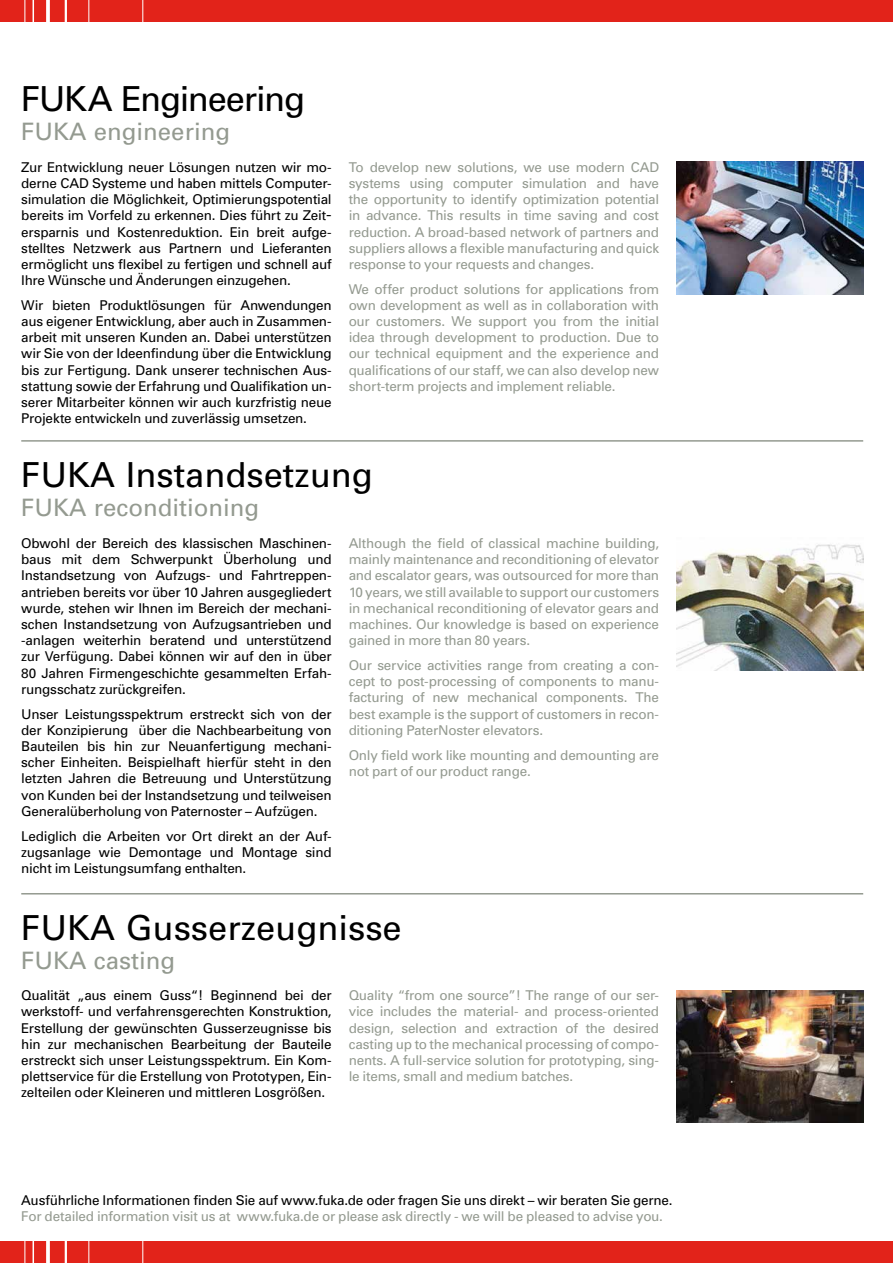
<style>
.page{position:relative;width:893px;height:1263px;background:#fff}
.page>*{position:absolute;margin:0;border:0;box-sizing:border-box;transform-origin:0 0}
.t1{font:34.5px "Univers";color:#000}
.t2{font:34.5px "Univers";letter-spacing:-.035em;color:#000}
.t3{font:24px "Univers";color:#949a90}
.t4{font:13.5px/16.2px "Univers";letter-spacing:-.015em;color:#000;text-align:justify}
.t5{font:13.5px/16.2px "Univers";letter-spacing:-.015em;color:#949a90;text-align:justify}
</style>
<div class="page">
<div style="left:0;top:1242px;width:893px;height:21px;background:#e2231a"></div>
<hr style="left:33px;top:1217px;width:1px;height:46px;background:#fff">
<hr style="left:65px;top:1210px;width:2px;height:53px;background:#fff">
<svg style="left:46px;top:1241px;width:4px;height:22px"></svg>
<hr style="left:88px;top:1210px;width:1px;height:53px;background:#fff">
<hr style="left:142px;top:1210px;width:1px;height:53px;background:#fff">
<hr style="left:25px;top:1208px;width:1px;height:55px;background:#fff">
<div style="left:0;top:0;width:893px;height:21px;background:#e2231a"></div>
<hr style="left:33px;top:0;width:1px;height:44px;background:#fff">
<hr style="left:65px;top:0;width:2px;height:31px;background:#fff">
<svg style="left:46px;top:0;width:4px;height:22px"></svg>
<hr style="left:88px;top:0;width:1px;height:31px;background:#fff">
<hr style="left:142px;top:0;width:1px;height:31px;background:#fff">
<svg style="left:25px;top:0;width:1px;height:22px"></svg>
<img style="left:676px;top:162px;width:187px;height:132px">
<img style="left:676px;top:544px;width:187px;height:127px">
<hr style="left:21px;top:440px;width:842px;height:2px;background:#949a90">
<hr style="left:21px;top:893px;width:842px;height:1px;background:#949a90">
<img style="left:676px;top:990px;width:187px;height:133px">
<h1 class="t2" style="left:21px;top:79px;width:285px">FUKA Engineering</h1>
<h2 class="t3" style="left:21px;top:117px;width:210px">FUKA engineering</h2>
<p class="t4" style="left:21px;top:159px;width:312px">Zur Entwicklung neuer Lösungen nutzen wir mo&shy;derne CAD Systeme und haben mittels Computer&shy;simulation die Möglichkeit, Optimierungspotential bereits im Vorfeld zu erkennen. Dies führt zu Zeit&shy;ersparnis und Kostenreduktion. Ein breit aufge&shy;stelltes Netzwerk aus Partnern und Lieferanten ermöglicht uns flexibel zu fertigen und schnell auf Ihre Wünsche und Änderungen einzugehen.</p>
<p class="t4" style="left:21px;top:297px;width:312px">Wir bieten Produktlösungen für Anwendungen aus eigener Entwicklung, aber auch in Zusammen&shy;arbeit mit unseren Kunden an. Dabei unterstützen wir Sie von der Ideenfindung über die Entwicklung bis zur Fertigung. Dank unserer technischen Aus&shy;stattung sowie der Erfahrung und Qualifikation un&shy;serer Mitarbeiter können wir auch kurzfristig neue Projekte entwickeln und zuverlässig umsetzen.</p>
<p class="t5" style="left:349px;top:159px;width:312px">To develop new solutions, we use modern CAD systems using computer simulation and have the opportunity to identify optimization potential in advance. This results in time saving and cost reduction. A broad-based network of partners and suppliers allows a flexible manufacturing and quick response to your requests and changes.</p>
<p class="t5" style="left:349px;top:281px;width:312px">We offer product solutions for applications from own development as well as in collaboration with our customers. We support you from the initial idea through development to production. Due to our technical equipment and the experience and qualifications of our staff, we can also develop new short-term projects and implement reliable.</p>
<h1 class="t1" style="left:21px;top:455px;width:353px">FUKA Instandsetzung</h1>
<h2 class="t3" style="left:21px;top:494px;width:240px">FUKA reconditioning</h2>
<p class="t4" style="left:21px;top:535px;width:312px">Obwohl der Bereich des klassischen Maschinen&shy;baus mit dem Schwerpunkt Überholung und Instandsetzung von Aufzugs- und Fahrtreppen&shy;antrieben bereits vor über 10 Jahren ausgegliedert wurde, stehen wir Ihnen im Bereich der mechani&shy;schen Instandsetzung von Aufzugsantrieben und -anlagen weiterhin beratend und unterstützend zur Verfügung. Dabei können wir auf den in über 80 Jahren Firmengeschichte gesammelten Erfah&shy;rungsschatz zurückgreifen.</p>
<p class="t4" style="left:21px;top:706px;width:312px">Unser Leistungsspektrum erstreckt sich von der der Konzipierung über die Nachbearbeitung von Bauteilen bis hin zur Neuanfertigung mechani&shy;scher Einheiten. Beispielhaft hierfür steht in den letzten Jahren die Betreuung und Unterstützung von Kunden bei der Instandsetzung und teilweisen Generalüberholung von Paternoster – Aufzügen.</p>
<p class="t4" style="left:21px;top:828px;width:312px">Lediglich die Arbeiten vor Ort direkt an der Auf&shy;zugsanlage wie Demontage und Montage sind nicht im Leistungsumfang enthalten.</p>
<p class="t5" style="left:349px;top:535px;width:312px">Although the field of classical machine building, mainly maintenance and reconditioning of elevator and escalator gears, was outsourced for more than 10 years, we still available to support our customers in mechanical reconditioning of elevator gears and machines. Our knowledge is based on experience gained in more than 80 years.</p>
<p class="t5" style="left:349px;top:657px;width:312px">Our service activities range from creating a con&shy;cept to post-processing of components to manu&shy;facturing of new mechanical components. The best example is the support of customers in recon&shy;ditioning PaterNoster elevators.</p>
<p class="t5" style="left:349px;top:747px;width:312px">Only field work like mounting and demounting are not part of our product range.</p>
<h1 class="t1" style="left:21px;top:908px;width:382px">FUKA Gusserzeugnisse</h1>
<h2 class="t3" style="left:21px;top:946px;width:156px">FUKA casting</h2>
<p class="t4" style="left:21px;top:987px;width:312px">Qualität „aus einem Guss“! Beginnend bei der werkstoff- und verfahrensgerechten Konstruktion, Erstellung der gewünschten Gusserzeugnisse bis hin zur mechanischen Bearbeitung der Bauteile erstreckt sich unser Leistungsspektrum. Ein Kom&shy;plettservice für die Erstellung von Prototypen, Ein&shy;zelteilen oder Kleineren und mittleren Losgrößen.</p>
<p class="t5" style="left:349px;top:987px;width:312px">Quality “from one source”! The range of our ser&shy;vice includes the material- and process-oriented design, selection and extraction of the desired casting up to the mechanical processing of compo&shy;nents. A full-service solution for prototyping, sing&shy;le items, small and medium batches.</p>
<p class="t4" style="left:21px;top:1192px;width:653px">Ausführliche Informationen finden Sie auf www.fuka.de oder fragen Sie uns direkt – wir beraten Sie gerne.</p>
<p class="t5" style="left:21px;top:1208px;width:643px">For detailed information visit us at www.fuka.de or please ask directly - we will be pleased to advise you.</p>
</div>
